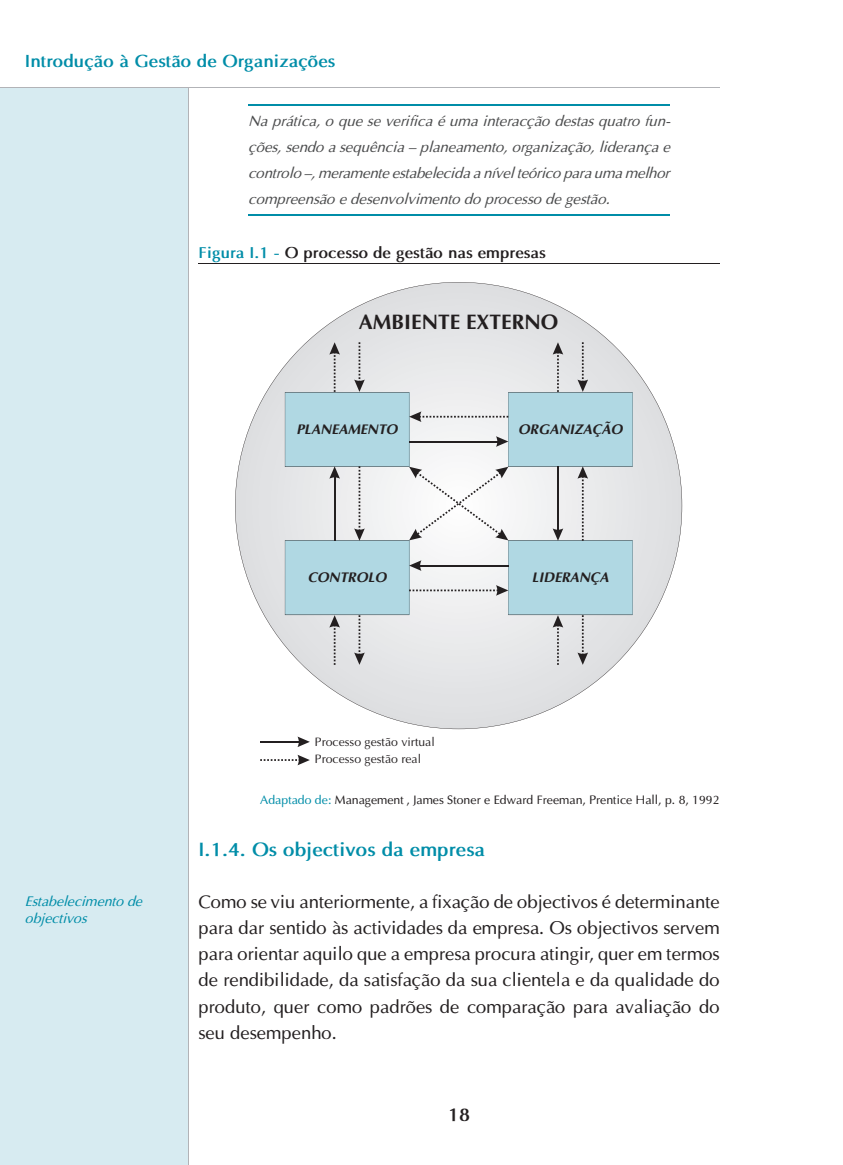
<style>
.page{position:relative;width:843px;height:1165px;background:#fff}
.page>*{position:absolute;margin:0;border:0;box-sizing:border-box;transform-origin:0 0}
.t1{font:600 21px "Optima";color:#231f20}
.t2{font:700 19.25px "Optima";color:#008da8}
.t3{font:18.38px/26.2px "Optima";color:#231f20;text-align:justify}
.t4{font:700 18.38px "Optima";color:#231f20}
.t5{font:700 17.5px "Optima";color:#008da8}
.t6{font:700 15.75px "Optima";color:#231f20}
.t7{font:italic 14.88px/26.2px "Optima";color:#4b4c4d;text-align:justify}
.t8{font:800 14px "Optima";color:#231f20}
.t9{font:italic 14px/16.8px "Optima";color:#008da8}
.t10{font:12.25px/17.8px "Optima";color:#231f20}
.s1{color:#008da8}
</style>
<div class="page">
<div style="left:0;top:87px;width:189px;height:1077px;background:#d7ebf1"></div>
<hr style="left:0;top:87px;width:719px;height:1px;background:#b2b3b7">
<hr style="left:189px;top:87px;width:1px;height:1077px;background:#b2b3b7">
<hr style="left:248px;top:104px;width:422px;height:2px;background:#008da8">
<hr style="left:248px;top:214px;width:422px;height:2px;background:#008da8">
<hr style="left:198px;top:263px;width:521px;height:1px;background:#231f20">
<svg style="left:235px;top:282px;width:447px;height:447px;fill:#e4e5e7"></svg>
<svg style="left:285px;top:342px;width:347px;height:323px"></svg>
<hr style="left:260px;top:741px;width:44px;height:1px;background:#231f20">
<svg style="left:297px;top:736px;width:13px;height:11px"></svg>
<svg style="left:260px;top:754px;width:50px;height:11px"></svg>
<p class="t5" style="left:25px;top:50px;width:312px">Introdução à Gestão de Organizações</p>
<p class="t7" style="left:248px;top:107px;width:424px">Na prática, o que se verifica é uma interacção destas quatro fun&shy;ções, sendo a sequência – planeamento, organização, liderança e controlo –, meramente estabelecida a nível teórico para uma melhor compreensão e desenvolvimento do processo de gestão.</p>
<p class="t6" style="left:198px;top:243px;width:349px"><span class="s1">Figura I.1 -</span> O processo de gestão nas empresas</p>
<p class="t1" style="left:359px;top:309px;width:201px">AMBIENTE EXTERNO</p>
<p class="t8" style="left:296px;top:422px;width:103px">PLANEAMENTO</p>
<p class="t8" style="left:518px;top:422px;width:106px">ORGANIZAÇÃO</p>
<p class="t8" style="left:308px;top:570px;width:80px">CONTROLO</p>
<p class="t8" style="left:532px;top:570px;width:79px">LIDERANÇA</p>
<p class="t9" style="left:25px;top:893px;width:119px">Estabelecimento de objectivos</p>
<p class="t10" style="left:315px;top:733px;width:121px">Processo gestão virtual<br>Processo gestão real</p>
<p class="t10" style="left:260px;top:790px;width:461px"><span class="s1">Adaptado de:</span> Management , James Stoner e Edward Freeman, Prentice Hall, p. 8, 1992</p>
<p class="t2" style="left:198px;top:838px;width:288px">I.1.4. Os objectivos da empresa</p>
<p class="t3" style="left:198px;top:888px;width:522px">Como se viu anteriormente, a fixação de objectivos é determinante para dar sentido às actividades da empresa. Os objectivos servem para orientar aquilo que a empresa procura atingir, quer em termos de rendibilidade, da satisfação da sua clientela e da qualidade do produto, quer como padrões de comparação para avaliação do seu desempenho.</p>
<p class="t4" style="left:448px;top:1103px;width:24px">18</p>
</div>
